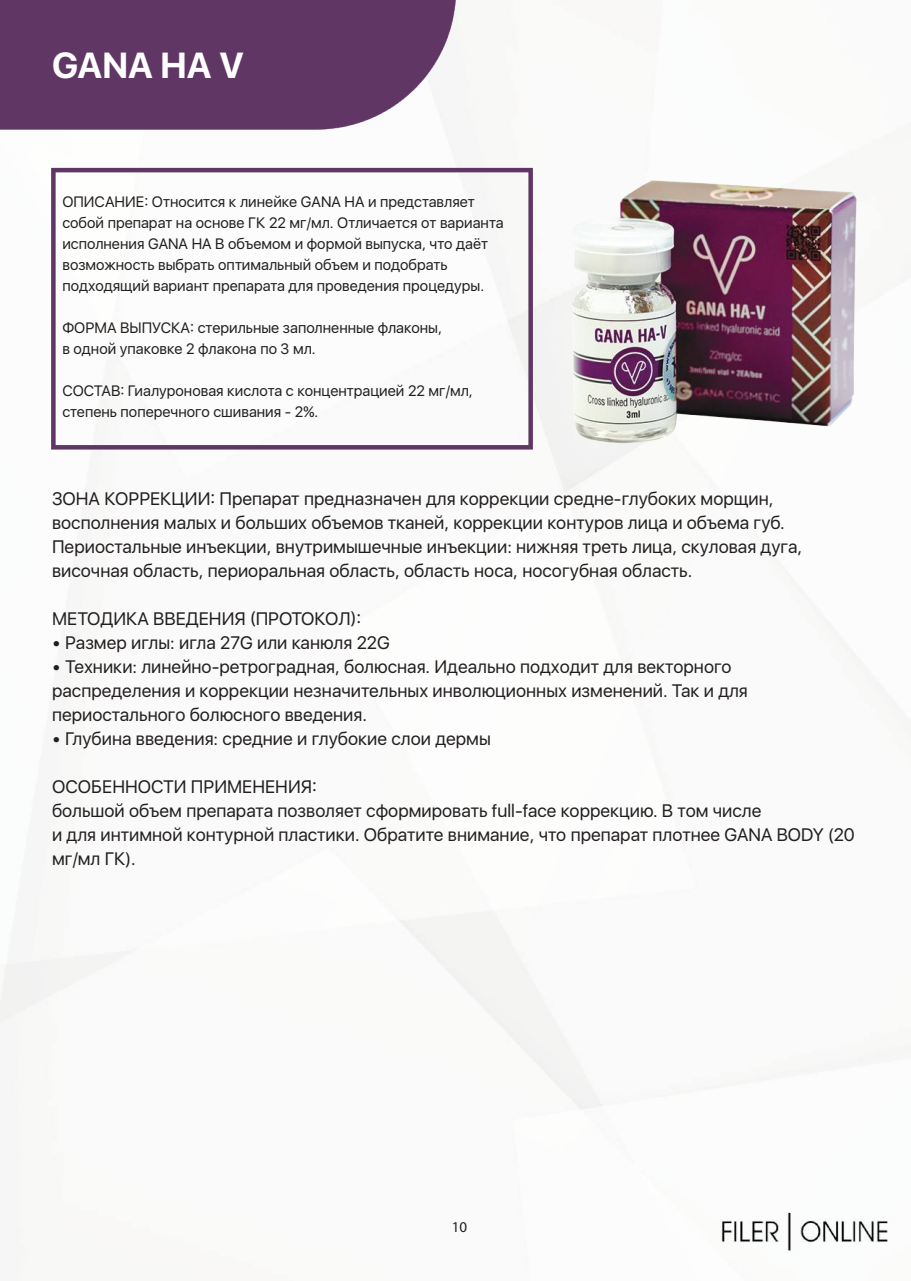
<style>
.page{position:relative;width:911px;height:1281px;background:#fff}
.page>*{position:absolute;margin:0;border:0;box-sizing:border-box;transform-origin:0 0}
.t1{font:700 36px "SFUI Display";color:#fff}
.t2{font:18px/24px "SFUI Display";color:#231f20}
.t3{font:15px/21px "SFUI Display";color:#231f20}
.t4{font:15px "Myriad Pro";color:#231f20}
</style>
<div class="page">
<img style="left:0;top:0;width:911px;height:1263px">
<img style="left:0;top:0;width:455px;height:130px">
<img style="left:572px;top:181px;width:284px;height:262px">
<svg style="left:51px;top:168px;width:482px;height:281px"></svg>
<img style="left:714px;top:1206px;width:176px;height:49px">
<h1 class="t1" style="left:52px;top:40px;width:193px">GANA HA V</h1>
<p class="t3" style="left:62px;top:192px;width:443px">ОПИСАНИЕ: Относится к линейке GANA HA и представляет собой препарат на основе ГК 22 мг/мл. Отличается от варианта исполнения GANA HA B объемом и формой выпуска, что даёт возможность выбрать оптимальный объем и подобрать подходящий вариант препарата для проведения процедуры.</p>
<p class="t3" style="left:62px;top:318px;width:381px">ФОРМА ВЫПУСКА: стерильные заполненные флаконы, в одной упаковке 2 флакона по 3 мл.</p>
<p class="t3" style="left:62px;top:381px;width:412px">СОСТАВ: Гиалуроновая кислота с концентрацией 22 мг/мл, степень поперечного сшивания - 2%.</p>
<p class="t2" style="left:52px;top:487px;width:751px">ЗОНА КОРРЕКЦИИ: Препарат предназначен для коррекции средне-глубоких морщин, восполнения малых и больших объемов тканей, коррекции контуров лица и объема губ.<br>Периостальные инъекции, внутримышечные инъекции: нижняя треть лица, скуловая дуга, височная область, периоральная область, область носа, носогубная область.</p>
<p class="t2" style="left:52px;top:607px;width:311px">МЕТОДИКА ВВЕДЕНИЯ (ПРОТОКОЛ):</p>
<p class="t2" style="left:52px;top:631px;width:339px">• Размер иглы: игла 27G или канюля 22G</p>
<p class="t2" style="left:52px;top:655px;width:697px">• Техники: линейно-ретроградная, болюсная. Идеально подходит для векторного распределения и коррекции незначительных инволюционных изменений. Так и для периостального болюсного введения.</p>
<p class="t2" style="left:52px;top:727px;width:440px">• Глубина введения: средние и глубокие слои дермы</p>
<p class="t2" style="left:52px;top:775px;width:804px">ОСОБЕННОСТИ ПРИМЕНЕНИЯ:<br>большой объем препарата позволяет сформировать full-face коррекцию. В том числе<br>и для интимной контурной пластики. Обратите внимание, что препарат плотнее GANA BODY (20 мг/мл ГК).</p>
<p class="t4" style="left:452px;top:1217px;width:17px">10</p>
</div>
